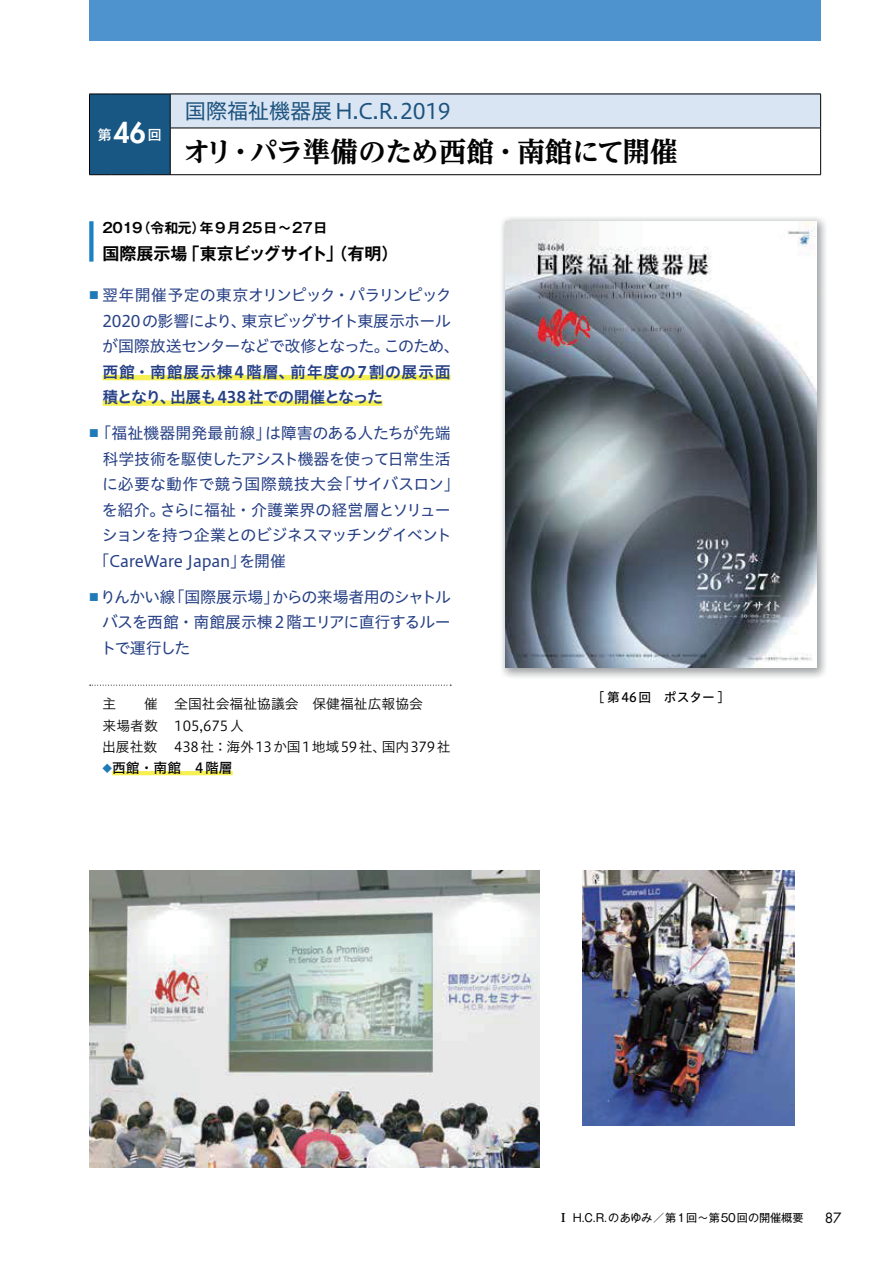
<style>
.page{position:relative;width:893px;height:1263px;background:#fff}
.page>*{position:absolute;margin:0;border:0;box-sizing:border-box;transform-origin:0 0}
.t1{font:27.6px "UD Reimin Pr 6 N Ex Bold 90 msp RKSJ H";letter-spacing:-.02em;color:#030303}
.t2{font:21.3px "Hiragino UD Sans Std N W4 90 msp RKSJ H";letter-spacing:-.01em;color:#1d537e}
.t3{font:16.95px "Gothic MB101 Pr 6 N De Bold 90 msp RKSJ H";color:#030303}
.t4{font:15.9px/25.5px "Hiragino UD Sans Std N W4 90 msp RKSJ H";letter-spacing:-.03em;color:#264085}
.t5{font:15.9px/25.5px "Hiragino UD Sans Std N W6 90 msp RKSJ H";letter-spacing:.03em;color:#264085}
.t6{font:15.9px "Hiragino UD Sans Std N W4 90 msp RKSJ H";color:#264085}
.t7{font:15.9px "Hiragino UD Sans Std N W4 90 msp RKSJ H";letter-spacing:.005em;color:#264085}
.t8{font:15.9px "Hiragino UD Sans Std N W4 90 msp RKSJ H";letter-spacing:-.01em;color:#264085}
.t9{font:13.8px/21.3px "Hiragino UD Sans Std N W3 90 msp RKSJ H";color:#030303}
.t10{font:13.8px "Gothic MB101 Pr 6 N De Bold 90 msp RKSJ H";letter-spacing:-.01em;color:#030303}
.t11{font:13.8px "Hiragino UD Sans Std N W5 90 msp RKSJ H";color:#030303}
.t12{font:13.8px "Gothic MB101 Pr 6 N Medium 90 msp RKSJ H";color:#fff}
.t13{font:13.8px "Futura Std";color:#030303}
.t14{font:12.75px "Hiragino UD Sans Std N W5 90 msp RKSJ H";color:#030303}
.t15{font:11.1px "Gothic MB101 Pr 6 N Regular 90 msp RKSJ H";letter-spacing:-.005em;color:#030303}
.s1{font-family:"Futura Std";font-weight:800;font-size:27.6px}
.s2{font-size:10.35px;color:#207ab8}
.s3{font-family:"Hiragino UD Sans Std N W3 90 msp RKSJ H";font-size:9.6px;color:#207ab8}
.s4{font-family:"UD Reimin Pr 6 N Ex Bold 90 msp RKSJ H";font-size:11.7px}
</style>
<div class="page">
<div style="left:170px;top:94px;width:650px;height:34px;background:#dae5f4"></div>
<hr style="left:148px;top:94px;width:673px;height:1px;background:#030303">
<hr style="left:170px;top:94px;width:1px;height:34px;background:#030303">
<hr style="left:820px;top:94px;width:1px;height:34px;background:#030303">
<hr style="left:170px;top:128px;width:651px;height:1px;background:#030303">
<hr style="left:170px;top:128px;width:1px;height:47px;background:#030303">
<hr style="left:820px;top:128px;width:1px;height:47px;background:#030303">
<div style="left:89px;top:94px;width:81px;height:81px;background:#185783"></div>
<hr style="left:112px;top:174px;width:36px;height:1px;background:#030303">
<hr style="left:148px;top:174px;width:673px;height:1px;background:#030303">
<div style="left:89px;top:221px;width:5px;height:41px;background:#1b80c4"></div>
<div style="left:103px;top:375px;width:348px;height:5px;background:#f7f053"></div>
<div style="left:103px;top:401px;width:280px;height:5px;background:#f7f053"></div>
<svg style="left:90px;top:685px;width:361px;height:1px"></svg>
<hr style="left:112px;top:771px;width:121px;height:4px;background:#f7f053">
<img style="left:502px;top:217px;width:324px;height:461px">
<img style="left:506px;top:221px;width:310px;height:447px">
<img style="left:89px;top:870px;width:451px;height:298px">
<img style="left:582px;top:870px;width:213px;height:255px">
<div style="left:89px;top:0;width:731px;height:41px;background:#4e93ce"></div>
<p class="t12" style="left:98px;top:129px;width:65px">第<span class="s1">46</span>回</p>
<h2 class="t2" style="left:185px;top:103px;width:267px">国際福祉機器展H.C.R.2019</h2>
<h1 class="t1" style="left:183px;top:141px;width:496px">オリ・パラ準備のため西館・南館にて開催</h1>
<p class="t10" style="left:102px;top:223px;width:226px">2019（令和元）年9月25日～27日</p>
<p class="t3" style="left:103px;top:247px;width:297px">国際展示場「東京ビッグサイト」（有明）</p>
<p class="t4" style="left:102px;top:285px;width:359px;text-indent:-13px"><span class="s2">■</span> 翌年開催予定の東京オリンピック・パラリンピック<br>2020の影響により、東京ビッグサイト東展示ホールが国際放送センターなどで改修となった。このため、</p>
<p class="t5" style="left:102px;top:361px;width:350px">西館・南館展示棟4階層、前年度の7割の展示面積となり、出展も438 社での開催となった</p>
<p class="t6" style="left:89px;top:427px;width:363px"><span class="s2">■</span>「福祉機器開発最前線」は障害のある人たちが先端</p>
<p class="t4" style="left:102px;top:448px;width:350px">科学技術を駆使したアシスト機器を使って日常生活</p>
<p class="t7" style="left:102px;top:478px;width:359px">に必要な動作で競う国際競技大会「サイバスロン」</p>
<p class="t8" style="left:102px;top:504px;width:350px">を紹介。さらに福祉・介護業界の経営層とソリュー</p>
<p class="t4" style="left:102px;top:525px;width:352px">ションを持つ企業とのビジネスマッチングイベント</p>
<p class="t4" style="left:93px;top:550px;width:194px">「CareWare Japan」を開催</p>
<p class="t4" style="left:100px;top:586px;width:352px;text-align:justify;text-indent:-11px"><span class="s2">■</span>りんかい線「国際展示場」からの来場者用のシャトルバスを西館・南館展示棟2階エリアに直行するルートで運行した</p>
<p class="t9" style="left:102px;top:695px;width:350px">主　　催 全国社会福祉協議会　保健福祉広報協会<br>来場者数 105,675人<br>出展社数 438社：海外13か国1地域59社、国内379社</p>
<p class="t11" style="left:102px;top:763px;width:132px"><span class="s3">◆</span>西館・南館　4階層</p>
<p class="t14" style="left:592px;top:693px;width:140px">［第46回　ポスター］</p>
<p class="t15" style="left:557px;top:1213px;width:247px"><span class="s4">Ⅰ</span> H.C.R.のあゆみ／第1回～第50回の開催概要</p>
<p class="t13" style="left:825px;top:1210px;width:19px">87</p>
</div>
